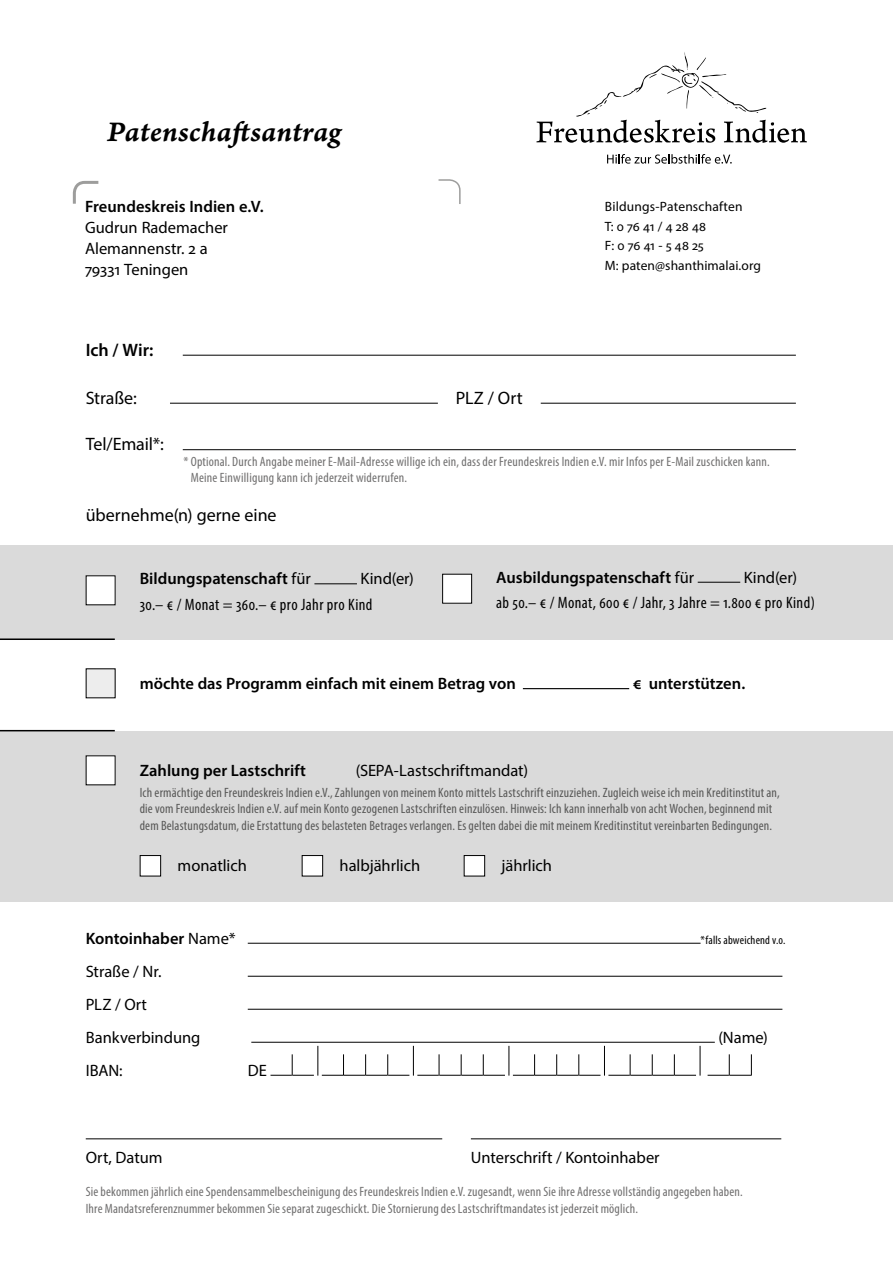
<style>
.page{position:relative;width:893px;height:1263px;background:#fff}
.page>*{position:absolute;margin:0;border:0;box-sizing:border-box;transform-origin:0 0}
.t1{font:30px "Arno Pro Smbd Italic Caption";letter-spacing:.005em;color:#000}
.t2{font:18px "Myriad Pro";color:#000}
.t3{font:600 18px "Myriad Pro";color:#000}
.t4{font:16.5px/33px "Myriad Pro";letter-spacing:-.005em;color:#000}
.t5{font:600 16.5px "Myriad Pro";color:#000}
.t6{font:condensed 16.5px "Myriad Pro";letter-spacing:.025em;color:#000}
.t7{font:condensed 13.5px/16.2px "Myriad Pro";letter-spacing:.015em;color:#706f6f}
.t8{font:condensed 13.5px/16.4px "Myriad Pro";letter-spacing:.01em;color:#575756}
.t9{font:13.5px/19.5px "Myriad Pro";letter-spacing:.005em;color:#000}
.t10{font:condensed 12px "Myriad Pro";letter-spacing:.015em;color:#000}
.s1{font-weight:400}
</style>
<div class="page">
<div style="left:0;top:545px;width:893px;height:94px;background:#dadada"></div>
<div style="left:0;top:731px;width:893px;height:170px;background:#dadada"></div>
<svg style="left:536px;top:52px;width:271px;height:91px"></svg>
<svg style="left:607px;top:154px;width:125px;height:10px"></svg>
<hr style="left:183px;top:355px;width:613px;height:1px;background:#000">
<hr style="left:170px;top:403px;width:268px;height:1px;background:#000">
<hr style="left:541px;top:403px;width:255px;height:1px;background:#000">
<hr style="left:183px;top:449px;width:613px;height:1px;background:#000">
<div style="left:86px;top:576px;width:29px;height:29px;background:#fff"></div>
<hr style="left:314px;top:583px;width:43px;height:1px;background:#000">
<div style="left:86px;top:669px;width:29px;height:29px;background:#ededed"></div>
<hr style="left:523px;top:688px;width:106px;height:1px;background:#000">
<div style="left:86px;top:756px;width:29px;height:29px;background:#fff"></div>
<div style="left:140px;top:855px;width:21px;height:21px;background:#fff"></div>
<div style="left:140px;top:855px;width:21px;height:21px;border:1px solid #000"></div>
<div style="left:302px;top:855px;width:21px;height:21px;background:#fff"></div>
<div style="left:302px;top:855px;width:21px;height:21px;border:1px solid #000"></div>
<div style="left:464px;top:855px;width:21px;height:21px;background:#fff"></div>
<div style="left:464px;top:855px;width:21px;height:21px;border:1px solid #000"></div>
<hr style="left:248px;top:943px;width:453px;height:1px;background:#000">
<hr style="left:248px;top:976px;width:534px;height:1px;background:#000">
<hr style="left:248px;top:1009px;width:534px;height:1px;background:#000">
<hr style="left:251px;top:1042px;width:464px;height:1px;background:#000">
<svg style="left:270px;top:1046px;width:431px;height:30px"></svg>
<svg style="left:708px;top:1054px;width:44px;height:22px"></svg>
<hr style="left:86px;top:1138px;width:356px;height:1px;background:#000">
<hr style="left:471px;top:1138px;width:310px;height:1px;background:#000">
<hr style="left:0;top:638px;width:115px;height:2px;background:#000">
<hr style="left:0;top:730px;width:115px;height:1px;background:#000">
<div style="left:443px;top:574px;width:29px;height:29px;background:#fff"></div>
<div style="left:442px;top:574px;width:30px;height:30px;border:1px solid #000"></div>
<hr style="left:698px;top:582px;width:42px;height:1px;background:#000">
<svg style="left:438px;top:179px;width:23px;height:25px"></svg>
<svg style="left:72px;top:180px;width:27px;height:24px"></svg>
<h1 class="t1" style="left:107px;top:113px;width:236px">Patenschaftsantrag</h1>
<p class="t5" style="left:85px;top:196px;width:180px">Freundeskreis Indien e.V.</p>
<p class="t4" style="left:85px;top:217px;width:144px;line-height:21px">Gudrun Rademacher<br>Alemannenstr. 2 a<br>79331 Teningen</p>
<p class="t9" style="left:605px;top:197px;width:158px">Bildungs-Patenschaften<br>T: 0 76 41 / 4 28 48<br>F: 0 76 41 - 5 48 25<br>M: paten@shanthimalai.org</p>
<h2 class="t3" style="left:86px;top:338px;width:69px">Ich / Wir:</h2>
<h2 class="t2" style="left:86px;top:386px;width:53px">Straße:</h2>
<h2 class="t2" style="left:456px;top:386px;width:68px">PLZ / Ort</h2>
<h2 class="t2" style="left:86px;top:433px;width:80px">Tel/Email*:</h2>
<p class="t7" style="left:191px;top:453px;width:581px;text-indent:-7px">* Optional. Durch Angabe meiner E-Mail-Adresse willige ich ein, dass der Freundeskreis Indien e.V. mir Infos per E-Mail zuschicken kann.<br>Meine Einwilligung kann ich jederzeit widerrufen.</p>
<h2 class="t2" style="left:86px;top:504px;width:192px">übernehme(n) gerne eine</h2>
<p class="t5" style="left:140px;top:568px;width:173px">Bildungspatenschaft <span class="s1">für</span></p>
<p class="t4" style="left:361px;top:562px;width:55px">Kind(er)</p>
<p class="t6" style="left:140px;top:594px;width:234px">30.– € / Monat = 360.– € pro Jahr pro Kind</p>
<p class="t5" style="left:496px;top:566px;width:199px">Ausbildungspatenschaft <span class="s1">für</span></p>
<p class="t4" style="left:744px;top:560px;width:55px">Kind(er)</p>
<p class="t6" style="left:496px;top:593px;width:320px">ab 50.– € / Monat, 600 € / Jahr, 3 Jahre = 1.800 € pro Kind)</p>
<p class="t5" style="left:140px;top:673px;width:378px">möchte das Programm einfach mit einem Betrag von</p>
<p class="t5" style="left:633px;top:673px;width:114px">€ unterstützen.</p>
<p class="t5" style="left:140px;top:760px;width:168px">Zahlung per Lastschrift</p>
<p class="t4" style="left:356px;top:754px;width:174px">(SEPA-Lastschriftmandat)</p>
<p class="t8" style="left:140px;top:784px;width:641px">Ich ermächtige den Freundeskreis Indien e.V., Zahlungen von meinem Konto mittels Lastschrift einzuziehen. Zugleich weise ich mein Kreditinstitut an, die vom Freundeskreis Indien e.V. auf mein Konto gezogenen Lastschriften einzulösen. Hinweis: Ich kann innerhalb von acht Wochen, beginnend mit dem Belastungsdatum, die Erstattung des belasteten Betrages verlangen. Es gelten dabei die mit meinem Kreditinstitut vereinbarten Bedingungen.</p>
<p class="t4" style="left:178px;top:849px;width:71px">monatlich</p>
<p class="t4" style="left:340px;top:849px;width:82px">halbjährlich</p>
<p class="t4" style="left:502px;top:849px;width:52px">jährlich</p>
<p class="t5" style="left:86px;top:927px;width:151px">Kontoinhaber <span class="s1">Name*</span></p>
<p class="t10" style="left:701px;top:932px;width:86px">*falls abweichend v.o.</p>
<p class="t4" style="left:86px;top:954px;width:116px">Straße / Nr.<br>PLZ / Ort<br>Bankverbindung</p>
<p class="t4" style="left:718px;top:1020px;width:51px">(Name)</p>
<p class="t4" style="left:86px;top:1053px;width:38px">IBAN:</p>
<p class="t4" style="left:248px;top:1053px;width:21px">DE</p>
<p class="t4" style="left:86px;top:1141px;width:78px">Ort, Datum</p>
<p class="t4" style="left:471px;top:1141px;width:190px">Unterschrift / Kontoinhaber</p>
<p class="t7" style="left:86px;top:1183px;width:658px">Sie bekommen jährlich eine Spendensammelbescheinigung des Freundeskreis Indien e.V. zugesandt, wenn Sie ihre Adresse vollständig angegeben haben.<br>Ihre Mandatsreferenznummer bekommen Sie separat zugeschickt. Die Stornierung des Lastschriftmandates ist jederzeit möglich.</p>
</div>
